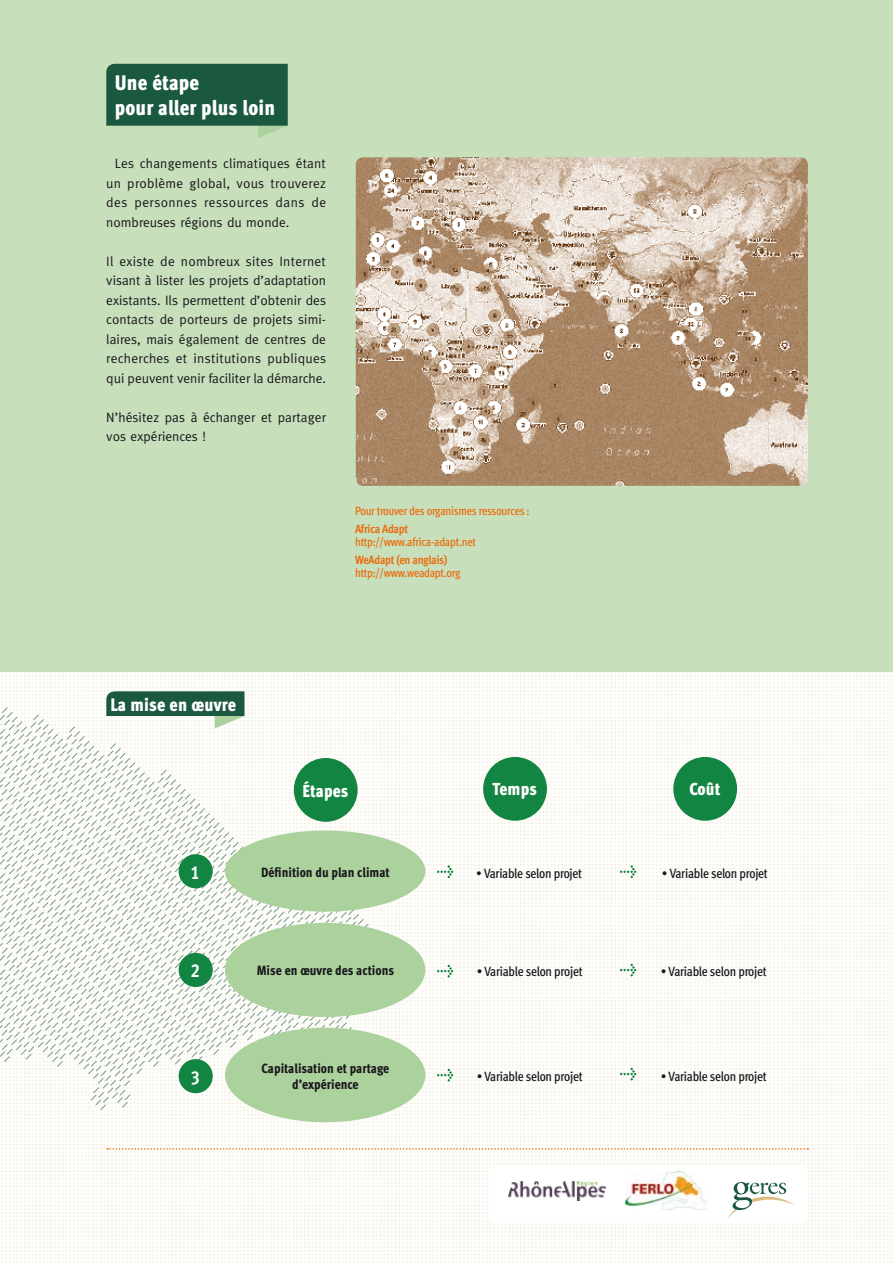
<style>
.page{position:relative;width:893px;height:1263px;background:#fff}
.page>*{position:absolute;margin:0;border:0;box-sizing:border-box;transform-origin:0 0}
.t1{font:900 21px/25.2px "Meta Cond";letter-spacing:.01em;color:#fff}
.t2{font:18.9px "Meta Cond Bold LF";color:#fff}
.t3{font:900 18px "Meta Cond";letter-spacing:.01em;color:#fff}
.t4{font:900 17.4px "Meta Cond";letter-spacing:.01em;color:#fff}
.t5{font:13.5px/19.5px "Meta";color:#1a171c;text-align:justify}
.t6{font:13.35px "Meta Cond Medium LF";letter-spacing:-.02em;color:#1a171c}
.t7{font:13.35px/16px "Meta Cond Extra Bold LF";color:#1a171c;text-align:center}
.t8{font:12px "Meta Cond Medium LF";letter-spacing:-.02em;color:#eb690b}
.t9{font:12px "Meta Cond Bold LF";letter-spacing:-.02em;color:#eb690b}
</style>
<div class="page">
<img style="left:0;top:671px;width:893px;height:592px">
<svg style="left:0;top:1102px;width:130px;height:8px"></svg>
<svg style="left:361px;top:714px;width:22px;height:297px"></svg>
<svg style="left:0;top:688px;width:361px;height:354px"></svg>
<svg style="left:0;top:690px;width:282px;height:350px"></svg>
<svg style="left:0;top:700px;width:222px;height:354px"></svg>
<svg style="left:0;top:707px;width:183px;height:359px"></svg>
<svg style="left:0;top:743px;width:133px;height:359px"></svg>
<svg style="left:0;top:808px;width:34px;height:263px"></svg>
<div style="left:0;top:0;width:893px;height:671px;background:#c7e0bb"></div>
<div style="left:225px;top:830px;width:200px;height:82px;background:#abd19c;border-radius:50%"></div>
<div style="left:294px;top:758px;width:64px;height:64px;background:#138542;border-radius:50%"></div>
<div style="left:483px;top:757px;width:64px;height:64px;background:#138542;border-radius:50%"></div>
<div style="left:673px;top:757px;width:64px;height:64px;background:#138542;border-radius:50%"></div>
<div style="left:225px;top:923px;width:200px;height:94px;background:#abd19c;border-radius:50%"></div>
<div style="left:225px;top:1028px;width:200px;height:94px;background:#abd19c;border-radius:50%"></div>
<div style="left:179px;top:854px;width:34px;height:34px;background:#138542;border-radius:50%"></div>
<div style="left:179px;top:953px;width:34px;height:34px;background:#138542;border-radius:50%"></div>
<div style="left:179px;top:1059px;width:34px;height:34px;background:#138542;border-radius:50%"></div>
<svg style="left:437px;top:865px;width:16px;height:13px"></svg>
<svg style="left:620px;top:865px;width:16px;height:13px"></svg>
<svg style="left:437px;top:965px;width:16px;height:12px"></svg>
<svg style="left:620px;top:964px;width:16px;height:12px"></svg>
<svg style="left:437px;top:1069px;width:16px;height:12px"></svg>
<svg style="left:620px;top:1068px;width:16px;height:12px"></svg>
<svg style="left:106px;top:64px;width:182px;height:74px"></svg>
<svg style="left:106px;top:691px;width:138px;height:37px"></svg>
<svg style="left:107px;top:1148px;width:701px;height:2px"></svg>
<img style="left:356px;top:157px;width:452px;height:329px">
<div style="left:489px;top:1165px;width:319px;height:59px;background:#fff;border-radius:9px"></div>
<img style="left:508px;top:1181px;width:97px;height:19px">
<svg style="left:727px;top:1182px;width:67px;height:37px"></svg>
<img style="left:625px;top:1171px;width:81px;height:39px">
<h1 class="t1" style="left:115px;top:70px;width:162px">Une étape<br>pour aller plus loin</h1>
<p class="t5" style="left:106px;top:153px;width:221px;text-indent:9px">Les changements climatiques étant un problème global, vous trouverez des personnes ressources dans de nombreuses régions du monde.</p>
<p class="t5" style="left:106px;top:251px;width:221px">Il existe de nombreux sites Internet visant à lister les projets d’adaptation existants. Ils permettent d’obtenir des contacts de porteurs de projets simi&shy;laires, mais également de centres de recherches et institutions publiques qui peuvent venir faciliter la démarche.</p>
<p class="t5" style="left:106px;top:407px;width:221px">N’hésitez pas à échanger et partager vos expériences !</p>
<p class="t8" style="left:355px;top:504px;width:176px">Pour trouver des organismes ressources :</p>
<p class="t9" style="left:355px;top:521px;width:55px">Africa Adapt</p>
<p class="t8" style="left:355px;top:535px;width:122px">http://www.africa-adapt.net</p>
<p class="t9" style="left:355px;top:553px;width:94px">WeAdapt (en anglais)</p>
<p class="t8" style="left:355px;top:566px;width:107px">http://www.weadapt.org</p>
<h3 class="t3" style="left:111px;top:693px;width:127px">La mise en œuvre</h3>
<p class="t4" style="left:302px;top:780px;width:47px">Étapes</p>
<p class="t4" style="left:492px;top:779px;width:46px">Temps</p>
<p class="t4" style="left:689px;top:779px;width:33px">Coût</p>
<h2 class="t2" style="left:190px;top:861px;width:11px">1</h2>
<p class="t7" style="left:261px;top:864px;width:130px">Définition du plan climat</p>
<p class="t6" style="left:476px;top:866px;width:107px">• Variable selon projet</p>
<p class="t6" style="left:662px;top:866px;width:107px">• Variable selon projet</p>
<h2 class="t2" style="left:190px;top:960px;width:11px">2</h2>
<p class="t7" style="left:257px;top:962px;width:139px">Mise en œuvre des actions</p>
<p class="t6" style="left:477px;top:963px;width:107px">• Variable selon projet</p>
<p class="t6" style="left:661px;top:963px;width:107px">• Variable selon projet</p>
<h2 class="t2" style="left:190px;top:1066px;width:11px">3</h2>
<p class="t7" style="left:261px;top:1060px;width:129px">Capitalisation et partage d’expérience</p>
<p class="t6" style="left:477px;top:1069px;width:107px">• Variable selon projet</p>
<p class="t6" style="left:661px;top:1069px;width:107px">• Variable selon projet</p>
</div>
